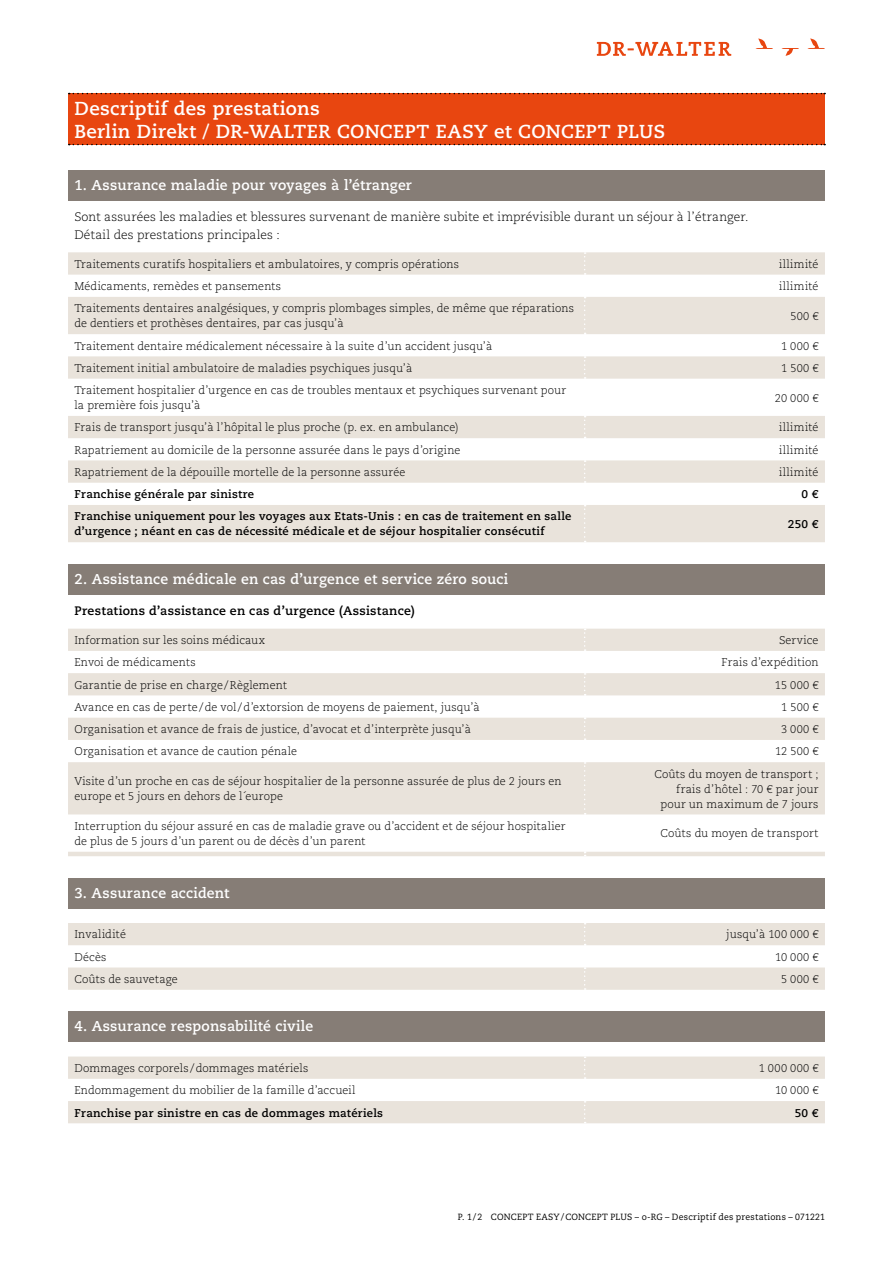
<style>
.page{position:relative;width:893px;height:1263px;background:#fff}
.page>*{position:absolute;margin:0;border:0;box-sizing:border-box;transform-origin:0 0}
.t1{font:700 18.75px/22.5px "Caecilia LT Std";letter-spacing:.02em;color:#fff}
.t2{font:700 14.25px "Caecilia LT Std";letter-spacing:.015em;color:#fff}
.t3{font:300 12.3px/18px "Caecilia LT Std";letter-spacing:.01em;color:#000}
.t4{font:700 12.3px "Caecilia LT Std";letter-spacing:.02em;color:#000}
.t5{font:300 11.25px/15px "Caecilia LT Std";letter-spacing:.01em;color:#000}
.t6{font:700 11.25px/15px "Caecilia LT Std";letter-spacing:.025em;color:#000}
.t7{font:300 11.25px "Caecilia LT Std";letter-spacing:.03em;color:#000}
.t8{font:9px "Caecilia LT Std";letter-spacing:.03em;color:#000;scale:.96 1}
</style>
<div class="page">
<svg style="left:807px;top:38px;width:18px;height:11px"></svg>
<svg style="left:755px;top:39px;width:18px;height:10px"></svg>
<svg style="left:781px;top:48px;width:18px;height:8px"></svg>
<div style="left:68px;top:170px;width:757px;height:30px;background:#867d76"></div>
<svg style="left:68px;top:252px;width:757px;height:290px;fill:#e9e3db"></svg>
<svg style="left:584px;top:252px;width:2px;height:290px"></svg>
<div style="left:68px;top:564px;width:757px;height:30px;background:#867d76"></div>
<svg style="left:68px;top:629px;width:757px;height:227px;fill:#e9e3db"></svg>
<svg style="left:584px;top:629px;width:2px;height:227px"></svg>
<div style="left:68px;top:878px;width:757px;height:30px;background:#867d76"></div>
<svg style="left:68px;top:923px;width:757px;height:67px;fill:#e9e3db"></svg>
<svg style="left:584px;top:923px;width:2px;height:67px"></svg>
<div style="left:68px;top:1012px;width:757px;height:30px;background:#867d76"></div>
<svg style="left:68px;top:1056px;width:757px;height:67px;fill:#e9e3db"></svg>
<svg style="left:584px;top:1056px;width:2px;height:67px"></svg>
<div style="left:68px;top:94px;width:757px;height:51px;background:#e84610"></div>
<svg style="left:69px;top:93px;width:756px;height:1px"></svg>
<svg style="left:69px;top:144px;width:756px;height:1px"></svg>
<svg style="left:597px;top:42px;width:134px;height:14px"></svg>
<h1 class="t1" style="left:74px;top:98px;width:592px">Descriptif des prestations<br>Berlin Direkt / DR-WALTER CONCEPT EASY et CONCEPT PLUS</h1>
<p class="t2" style="left:74px;top:176px;width:339px">1. Assurance maladie pour voyages à l’étranger</p>
<p class="t3" style="left:74px;top:208px;width:676px">Sont assurées les maladies et blessures survenant de manière subite et imprévisible durant un séjour à l’étranger.<br>Détail des prestations principales :</p>
<p class="t5" style="left:74px;top:257px;width:386px">Traitements curatifs hospitaliers et ambulatoires, y compris opérations</p>
<p class="t7" style="left:779px;top:258px;width:41px">illimité</p>
<p class="t5" style="left:74px;top:279px;width:208px">Médicaments, remèdes et pansements</p>
<p class="t7" style="left:779px;top:280px;width:41px">illimité</p>
<p class="t5" style="left:74px;top:301px;width:501px">Traitements dentaires analgésiques, y compris plombages simples, de même que réparations de dentiers et prothèses dentaires, par cas jusqu’à</p>
<p class="t5" style="left:790px;top:309px;width:30px">500 €</p>
<p class="t5" style="left:74px;top:338px;width:420px">Traitement dentaire médicalement nécessaire à la suite d’un accident jusqu’à</p>
<p class="t5" style="left:781px;top:338px;width:39px">1 000 €</p>
<p class="t5" style="left:74px;top:361px;width:339px">Traitement initial ambulatoire de maladies psychiques jusqu’à</p>
<p class="t5" style="left:781px;top:361px;width:39px">1 500 €</p>
<p class="t5" style="left:74px;top:383px;width:493px">Traitement hospitalier d’urgence en cas de troubles mentaux et psychiques survenant pour la première fois jusqu’à</p>
<p class="t5" style="left:775px;top:390px;width:45px">20 000 €</p>
<p class="t5" style="left:74px;top:420px;width:386px">Frais de transport jusqu’à l’hôpital le plus proche (p. ex. en ambulance)</p>
<p class="t7" style="left:779px;top:421px;width:41px">illimité</p>
<p class="t5" style="left:74px;top:442px;width:388px">Rapatriement au domicile de la personne assurée dans le pays d’origine</p>
<p class="t7" style="left:779px;top:443px;width:41px">illimité</p>
<p class="t5" style="left:74px;top:465px;width:332px">Rapatriement de la dépouille mortelle de la personne assurée</p>
<p class="t7" style="left:779px;top:466px;width:41px">illimité</p>
<p class="t6" style="left:74px;top:487px;width:181px">Franchise générale par sinistre</p>
<p class="t6" style="left:802px;top:487px;width:18px">0 €</p>
<p class="t6" style="left:74px;top:509px;width:498px">Franchise uniquement pour les voyages aux Etats-Unis : en cas de traitement en salle d’urgence ; néant en cas de nécessité médicale et de séjour hospitalier consécutif</p>
<p class="t6" style="left:788px;top:517px;width:32px">250 €</p>
<p class="t2" style="left:74px;top:570px;width:435px">2. Assistance médicale en cas d’urgence et service zéro souci</p>
<p class="t4" style="left:74px;top:603px;width:342px">Prestations d’assistance en cas d’urgence (Assistance)</p>
<p class="t5" style="left:74px;top:633px;width:192px">Information sur les soins médicaux</p>
<p class="t5" style="left:779px;top:633px;width:41px">Service</p>
<p class="t5" style="left:74px;top:655px;width:123px">Envoi de médicaments</p>
<p class="t5" style="left:721px;top:655px;width:99px">Frais d’expédition</p>
<p class="t5" style="left:74px;top:677px;width:214px">Garantie de prise en charge/Règlement</p>
<p class="t5" style="left:775px;top:677px;width:45px">15 000 €</p>
<p class="t5" style="left:74px;top:700px;width:407px">Avance en cas de perte/de vol/d’extorsion de moyens de paiement, jusqu’à</p>
<p class="t5" style="left:781px;top:700px;width:39px">1 500 €</p>
<p class="t5" style="left:74px;top:722px;width:398px">Organisation et avance de frais de justice, d’avocat et d’interprète jusqu’à</p>
<p class="t5" style="left:781px;top:722px;width:39px">3 000 €</p>
<p class="t5" style="left:74px;top:744px;width:224px">Organisation et avance de caution pénale</p>
<p class="t5" style="left:775px;top:744px;width:45px">12 500 €</p>
<p class="t5" style="left:74px;top:774px;width:489px">Visite d’un proche en cas de séjour hospitalier de la personne assurée de plus de 2 jours en europe et 5 jours en dehors de l´europe</p>
<p class="t5" style="left:654px;top:766px;width:166px;text-align:right">Coûts du moyen de transport ; frais d’hôtel : 70 € par jour pour un maximum de 7 jours</p>
<p class="t5" style="left:74px;top:819px;width:492px">Interruption du séjour assuré en cas de maladie grave ou d’accident et de séjour hospitalier de plus de 5 jours d’un parent ou de décès d’un parent</p>
<p class="t5" style="left:661px;top:826px;width:159px">Coûts du moyen de transport</p>
<p class="t2" style="left:74px;top:884px;width:156px">3. Assurance accident</p>
<p class="t5" style="left:74px;top:927px;width:53px">Invalidité</p>
<p class="t5" style="left:726px;top:927px;width:94px">jusqu’à 100 000 €</p>
<p class="t5" style="left:74px;top:949px;width:33px">Décès</p>
<p class="t5" style="left:775px;top:949px;width:45px">10 000 €</p>
<p class="t5" style="left:74px;top:972px;width:105px">Coûts de sauvetage</p>
<p class="t5" style="left:781px;top:972px;width:39px">5 000 €</p>
<p class="t2" style="left:74px;top:1018px;width:240px">4. Assurance responsabilité civile</p>
<p class="t5" style="left:74px;top:1061px;width:236px">Dommages corporels /dommages matériels</p>
<p class="t5" style="left:759px;top:1061px;width:61px">1 000 000 €</p>
<p class="t5" style="left:74px;top:1083px;width:283px">Endommagement du mobilier de la famille d’accueil</p>
<p class="t5" style="left:775px;top:1083px;width:45px">10 000 €</p>
<p class="t6" style="left:74px;top:1105px;width:310px">Franchise par sinistre en cas de dommages matériels</p>
<p class="t6" style="left:795px;top:1105px;width:25px">50 €</p>
<p class="t8" style="left:458px;top:1212px;width:384px">P. 1/2 CONCEPT EASY/CONCEPT PLUS – o-RG – Descriptif des prestations – 071221</p>
</div>
